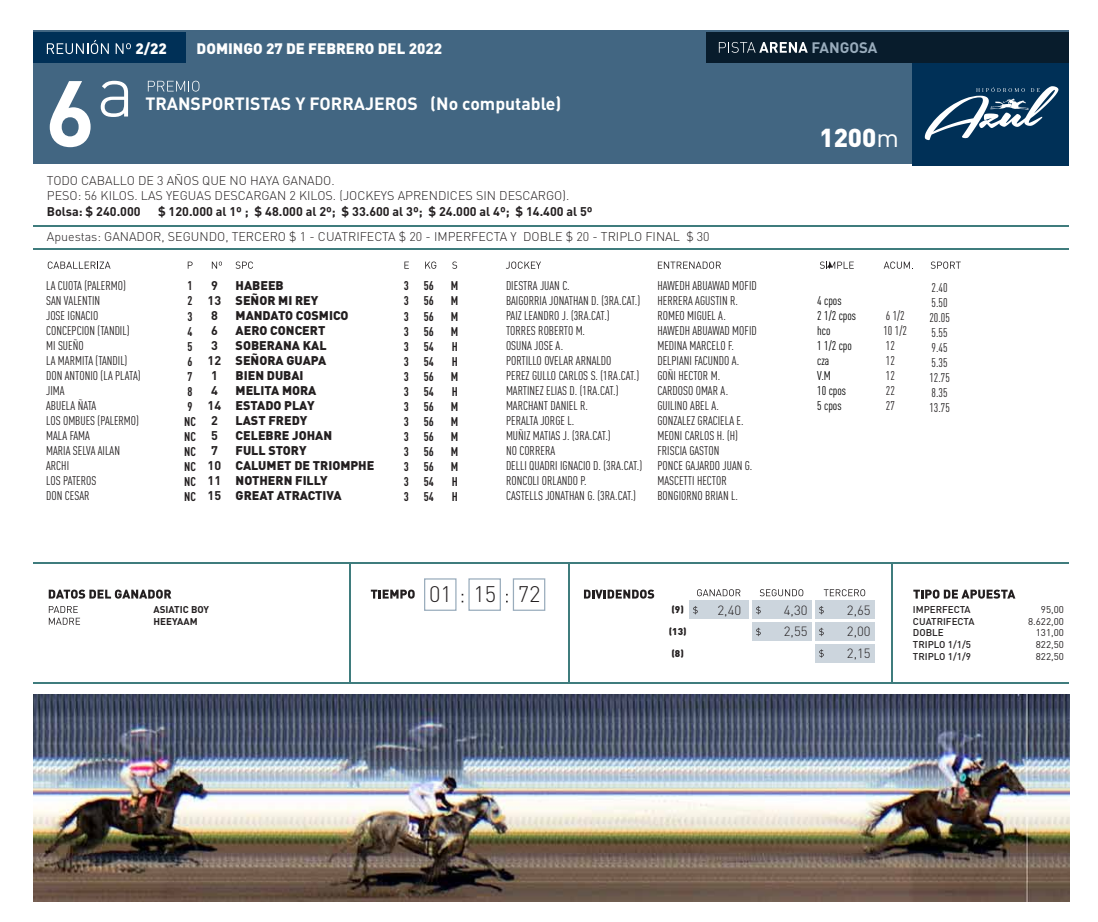
<style>
.page{position:relative;width:1098px;height:922px;background:#fff}
.page>*{position:absolute;margin:0;border:0;box-sizing:border-box;transform-origin:0 0}
.t1{font:700 92px "DIN Pro";color:#fff}
.t2{font:900 25.62px "DIN Pro";color:#fff}
.t3{font:300 22.25px "DIN Pro";color:#231f20}
.t4{font:700 17.62px "DIN Pro";color:#fff}
.t5{font:900 15px "DIN Pro";color:#fff}
.t6{font:700 15px "DIN Pro";color:#99acbc}
.t7{font:300 13.25px "DIN Pro";color:#231f20}
.t8{font:12.5px/15px "FFDIN Pro Cond";color:#231f20}
.t9{font:300 12.5px/15px "DIN Pro";color:#231f20}
.t10{font:900 12.5px/15px "DIN Pro";color:#231f20}
.t11{font:700 12.5px/15px "DIN Pro";color:#231f20}
.t12{font:700 12.5px/15px "FFDIN Pro Cond";color:#231f20;text-align:justify}
.t13{font:12.5px/15px "FFDIN Pro Cond";color:#000}
.t14{font:500 9.75px/11.8px "DIN Pro";color:#231f20}
.t15{font:9.75px/11.8px "DIN Pro";color:#231f20;text-align:right}
.t16{font:700 9.75px/11.8px "DIN Pro";color:#231f20}
.t17{font:900 9.75px "DIN Pro";color:#231f20}
.s1{font-weight:400}
</style>
<div class="page">
<div style="left:33px;top:30px;width:1036px;height:134px;background:#426682"></div>
<div style="left:913px;top:32px;width:156px;height:134px;background:#003057"></div>
<div style="left:33px;top:32px;width:153px;height:30px;background:#003057"></div>
<div style="left:706px;top:32px;width:363px;height:30px;background:#081c2c"></div>
<hr style="left:33px;top:562px;width:1036px;height:2px;background:#3f7c7d">
<hr style="left:33px;top:682px;width:1036px;height:1px;background:#3f7c7d">
<hr style="left:568px;top:562px;width:1px;height:121px;background:#3f7c7d">
<hr style="left:349px;top:562px;width:1px;height:121px;background:#3f7c7d">
<hr style="left:891px;top:562px;width:1px;height:121px;background:#3f7c7d">
<div style="left:424px;top:578px;width:32px;height:32px;border:1px solid #99acbc"></div>
<div style="left:468px;top:578px;width:33px;height:32px;border:1px solid #99acbc"></div>
<div style="left:513px;top:578px;width:32px;height:32px;border:1px solid #99acbc"></div>
<hr style="left:33px;top:225px;width:1036px;height:1px;background:#3f7c7d">
<hr style="left:33px;top:248px;width:1036px;height:1px;background:#3f7c7d">
<svg style="left:47px;top:40px;width:62px;height:14px"></svg>
<svg style="left:116px;top:43px;width:15px;height:11px"></svg>
<svg style="left:719px;top:42px;width:88px;height:11px"></svg>
<svg style="left:101px;top:81px;width:27px;height:36px"></svg>
<svg style="left:148px;top:81px;width:51px;height:11px"></svg>
<svg style="left:48px;top:261px;width:63px;height:8px"></svg>
<svg style="left:236px;top:261px;width:17px;height:8px"></svg>
<svg style="left:506px;top:261px;width:35px;height:8px"></svg>
<svg style="left:658px;top:261px;width:63px;height:8px"></svg>
<svg style="left:820px;top:261px;width:33px;height:8px"></svg>
<svg style="left:930px;top:261px;width:30px;height:8px"></svg>
<svg style="left:883px;top:261px;width:27px;height:8px"></svg>
<svg style="left:188px;top:261px;width:5px;height:8px"></svg>
<svg style="left:404px;top:261px;width:5px;height:8px"></svg>
<svg style="left:425px;top:261px;width:11px;height:8px"></svg>
<svg style="left:452px;top:261px;width:5px;height:8px"></svg>
<svg style="left:212px;top:261px;width:10px;height:8px"></svg>
<svg style="left:371px;top:589px;width:44px;height:9px"></svg>
<svg style="left:49px;top:589px;width:122px;height:9px"></svg>
<svg style="left:584px;top:589px;width:70px;height:9px"></svg>
<svg style="left:913px;top:589px;width:102px;height:9px"></svg>
<svg style="left:697px;top:589px;width:43px;height:7px"></svg>
<svg style="left:759px;top:589px;width:44px;height:7px"></svg>
<svg style="left:823px;top:589px;width:42px;height:7px"></svg>
<div style="left:689px;top:600px;width:59px;height:19px;background:#ccd5dd"></div>
<svg style="left:693px;top:606px;width:4px;height:8px"></svg>
<div style="left:752px;top:600px;width:59px;height:19px;background:#ccd5dd"></div>
<svg style="left:756px;top:606px;width:4px;height:8px"></svg>
<div style="left:815px;top:600px;width:59px;height:19px;background:#ccd5dd"></div>
<svg style="left:819px;top:606px;width:4px;height:8px"></svg>
<div style="left:752px;top:622px;width:59px;height:19px;background:#ccd5dd"></div>
<svg style="left:756px;top:627px;width:4px;height:9px"></svg>
<div style="left:815px;top:622px;width:59px;height:19px;background:#ccd5dd"></div>
<svg style="left:819px;top:627px;width:4px;height:9px"></svg>
<div style="left:815px;top:644px;width:59px;height:18px;background:#ccd5dd"></div>
<svg style="left:819px;top:649px;width:4px;height:8px"></svg>
<svg style="left:49px;top:606px;width:31px;height:18px"></svg>
<svg style="left:924px;top:86px;width:134px;height:54px"></svg>
<img style="left:33px;top:694px;width:1036px;height:207px">
<h1 class="t1" style="left:45px;top:51px;width:51px">6</h1>
<p class="t5" style="left:135px;top:38px;width:33px">2/22</p>
<p class="t5" style="left:197px;top:38px;width:247px">DOMINGO 27 DE FEBRERO DEL 2022</p>
<p class="t6" style="left:811px;top:37px;width:67px">FANGOSA</p>
<h3 class="t4" style="left:145px;top:92px;width:417px">TRANSPORTISTAS Y FORRAJEROS (No computable)</h3>
<h2 class="t2" style="left:819px;top:120px;width:81px">1200<span class="s1">m</span></h2>
<p class="t9" style="left:47px;top:172px;width:524px">TODO CABALLO DE 3 AÑOS QUE NO HAYA GANADO.<br>PESO: 56 KILOS. LAS YEGUAS DESCARGAN 2 KILOS. (JOCKEYS APRENDICES SIN DESCARGO).</p>
<p class="t11" style="left:47px;top:203px;width:95px">Bolsa: $ 240.000</p>
<p class="t11" style="left:158px;top:203px;width:436px">$ 120.000 al 1º ; $ 48.000 al 2º; $ 33.600 al 3º; $ 24.000 al 4º; $ 14.400 al 5º</p>
<p class="t9" style="left:47px;top:228px;width:664px">Apuestas: GANADOR, SEGUNDO, TERCERO $ 1 - CUATRIFECTA $ 20 - IMPERFECTA Y DOBLE $ 20 - TRIPLO FINAL $ 30</p>
<p class="t8" style="left:46px;top:277px;width:96px">LA CUOTA (PALERMO)<br>SAN VALENTIN<br>JOSE IGNACIO<br>CONCEPCION (TANDIL)<br>MI SUEÑO<br>LA MARMITA (TANDIL)<br>DON ANTONIO (LA PLATA)<br>JIMA<br>ABUELA ÑATA<br>LOS OMBUES (PALERMO)<br>MALA FAMA<br>MARIA SELVA AILAN<br>ARCHI<br>LOS PATEROS<br>DON CESAR</p>
<p class="t12" style="left:184px;top:277px;width:13px;text-align:left">1<br>2<br>3<br>4<br>5<br>6<br>7<br>8<br>9<br>NC<br>NC<br>NC<br>NC<br>NC<br>NC</p>
<p class="t11" style="left:208px;top:277px;width:15px">9<br>13<br>8<br>6<br>3<br>12<br>1<br>4<br>14<br>2<br>5<br>7<br>10<br>11<br>15</p>
<p class="t10" style="left:235px;top:277px;width:140px">HABEEB<br>SEÑOR MI REY<br>MANDATO COSMICO<br>AERO CONCERT<br>SOBERANA KAL<br>SEÑORA GUAPA<br>BIEN DUBAI<br>MELITA MORA<br>ESTADO PLAY<br>LAST FREDY<br>CELEBRE JOHAN<br>FULL STORY<br>CALUMET DE TRIOMPHE<br>NOTHERN FILLY<br>GREAT ATRACTIVA</p>
<p class="t12" style="left:404px;top:277px;width:7px">3<br>3<br>3<br>3<br>3<br>3<br>3<br>3<br>3<br>3<br>3<br>3<br>3<br>3<br>3</p>
<p class="t12" style="left:424px;top:277px;width:12px">56<br>56<br>56<br>56<br>54<br>54<br>56<br>54<br>56<br>56<br>56<br>56<br>56<br>54<br>54</p>
<p class="t12" style="left:451px;top:277px;width:9px">M M M M H H M H M M M M M H H</p>
<p class="t8" style="left:506px;top:277px;width:138px">DIESTRA JUAN C.<br>BAIGORRIA JONATHAN D. (3RA.CAT.)<br>PAIZ LEANDRO J. (3RA.CAT.)<br>TORRES ROBERTO M.<br>OSUNA JOSE A.<br>PORTILLO OVELAR ARNALDO<br>PEREZ GULLO CARLOS S. (1RA.CAT.)<br>MARTINEZ ELIAS D. (1RA.CAT.)<br>MARCHANT DANIEL R.<br>PERALTA JORGE L.<br>MUÑIZ MATIAS J. (3RA.CAT.)<br>NO CORRERA<br>DELLI QUADRI IGNACIO D. (3RA.CAT.)<br>RONCOLI ORLANDO P.<br>CASTELLS JONATHAN G. (3RA.CAT.)</p>
<p class="t8" style="left:657px;top:277px;width:101px">HAWEDH ABUAWAD MOFID<br>HERRERA AGUSTIN R.<br>ROMEO MIGUEL A.<br>HAWEDH ABUAWAD MOFID<br>MEDINA MARCELO F.<br>DELPIANI FACUNDO A.<br>GOÑI HECTOR M.<br>CARDOSO OMAR A.<br>GUILINO ABEL A.<br>GONZALEZ GRACIELA E.<br>MEONI CARLOS H. (H)<br>FRISCIA GASTON<br>PONCE GAJARDO JUAN G.<br>MASCETTI HECTOR<br>BONGIORNO BRIAN L.</p>
<h3 class="t3" style="left:429px;top:579px;width:113px">01 15 72</h3>
<p class="t13" style="left:817px;top:292px;width:40px">4 cpos<br>2 1/2 cpos hco<br>1 1/2 cpo cza<br>V.M<br>10 cpos<br>5 cpos</p>
<p class="t8" style="left:883px;top:307px;width:25px">6 1/2<br>10 1/2<br>12<br>12<br>12<br>22<br>27</p>
<p class="t8" style="left:929px;top:279px;width:22px">2.40<br>5.50<br>20.05<br>5.55<br>9.45<br>5.35<br>12.75<br>8.35<br>13.75</p>
<p class="t17" style="left:671px;top:602px;width:14px">(9)</p>
<p class="t7" style="left:717px;top:600px;width:25px">2,40</p>
<p class="t7" style="left:784px;top:600px;width:25px">4,30</p>
<p class="t7" style="left:846px;top:600px;width:25px">2,65</p>
<p class="t17" style="left:668px;top:624px;width:19px">(13)</p>
<p class="t7" style="left:784px;top:622px;width:25px">2,55</p>
<p class="t7" style="left:846px;top:622px;width:25px">2,00</p>
<p class="t17" style="left:671px;top:646px;width:14px">(8)</p>
<p class="t7" style="left:846px;top:643px;width:25px">2,15</p>
<p class="t16" style="left:153px;top:603px;width:57px">ASIATIC BOY<br>HEEYAAM</p>
<p class="t15" style="left:1028px;top:603px;width:37px">95,00<br>8.622,00<br>131,00<br>822,50<br>822,50</p>
<p class="t14" style="left:913px;top:603px;width:63px">IMPERFECTA<br>CUATRIFECTA<br>DOBLE<br>TRIPLO 1/1/5<br>TRIPLO 1/1/9</p>
</div>
